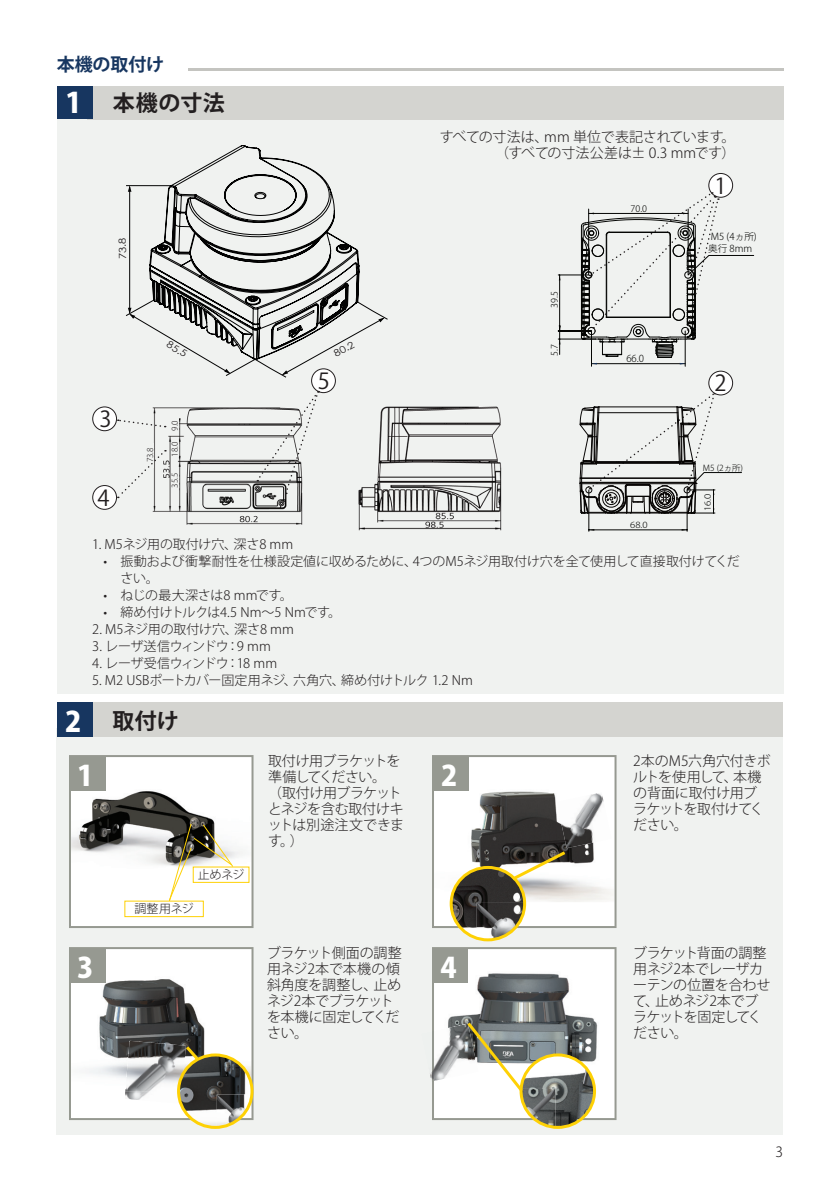
<style>
.page{position:relative;width:840px;height:1191px;background:#fff}
.page>*{position:absolute;margin:0;border:0;box-sizing:border-box;transform-origin:0 0}
.t1{font:800 28px/53.8px "Koz Go Pro";color:#fff;text-align:center}
.t2{font:700 22px "Koz Go Pro";letter-spacing:.01em;color:#231f20}
.t3{font:22px "Koz Go Pro";color:#231f20}
.t4{font:700 18px "Koz Go Pro";letter-spacing:-.01em;color:#173660}
.t5{font:300 14px/16px "Koz Go Pro";letter-spacing:-.025em;color:#231f20}
.t6{font:300 13px/17px "Koz Go Pro";letter-spacing:-.015em;color:#231f20}
.t7{font:300 13px "Koz Go Pro";letter-spacing:-.04em;color:#231f20}
.t8{font:300 12px "Koz Go Pro";letter-spacing:-.015em;color:#231f20}
.t9{font:9.8px "Century Gothic";color:#231f20;scale:1.13 1}
.t10{font:300 9.6px/11.6px "Koz Go Pro";color:#040503}
.t11{font:9.6px "Century Gothic";color:#231f20;scale:1.16 1}
.t12{font:9.6px "Century Gothic";color:#231f20;scale:1.15 1}
.t13{font:300 9px "Koz Go Pro";color:#040503}
.t14{font:300 8.4px "Koz Go Pro";color:#040503;scale:1.15 1}
.t15{font:300 8.4px "Koz Go Pro";color:#040503}
.t16{font:300 8px "Koz Go Pro";color:#231f20}
</style>
<div class="page">
<div style="left:57px;top:728px;width:725px;height:406px;background:#f0f2f0"></div>
<div style="left:57px;top:105px;width:726px;height:589px;background:#f0f2f0"></div>
<div style="left:87px;top:86px;width:696px;height:33px;background:#d4d4d0"></div>
<div style="left:57px;top:86px;width:35px;height:33px;background:#173660"></div>
<svg style="left:126px;top:145px;width:261px;height:233px"></svg>
<img style="left:152px;top:384px;width:184px;height:141px">
<img style="left:358px;top:406px;width:144px;height:125px">
<div style="left:708px;top:371px;width:24px;height:24px;background:#fff;border-radius:50%"></div>
<div style="left:708px;top:371px;width:24px;height:24px;border:1px solid #231f20;border-radius:50%"></div>
<div style="left:70px;top:756px;width:182px;height:171px;background:#fff"></div>
<img style="left:72px;top:790px;width:178px;height:93px">
<div style="left:69px;top:755px;width:184px;height:173px;border:2px solid #969991"></div>
<div style="left:82px;top:703px;width:700px;height:34px;background:#d4d4d0"></div>
<div style="left:57px;top:703px;width:35px;height:34px;background:#173660"></div>
<div style="left:70px;top:756px;width:36px;height:34px;background:#969991"></div>
<div style="left:93px;top:407px;width:23px;height:24px;background:#fff;border-radius:50%"></div>
<div style="left:92px;top:406px;width:25px;height:25px;border:1px solid #231f20;border-radius:50%"></div>
<div style="left:93px;top:485px;width:23px;height:24px;background:#fff;border-radius:50%"></div>
<div style="left:92px;top:485px;width:25px;height:25px;border:1px solid #231f20;border-radius:50%"></div>
<svg style="left:118px;top:419px;width:48px;height:9px"></svg>
<img style="left:430px;top:1072px;width:2px;height:7px">
<img style="left:533px;top:1120px;width:50px;height:7px">
<svg style="left:432px;top:947px;width:184px;height:173px"></svg>
<img style="left:190px;top:1120px;width:25px;height:7px">
<img style="left:217px;top:1120px;width:23px;height:7px">
<svg style="left:69px;top:947px;width:184px;height:173px"></svg>
<img style="left:476px;top:928px;width:41px;height:12px">
<svg style="left:432px;top:755px;width:184px;height:173px"></svg>
<svg style="left:168px;top:822px;width:66px;height:78px"></svg>
<div style="left:311px;top:369px;width:24px;height:23px;background:#fff;border-radius:50%"></div>
<div style="left:311px;top:368px;width:25px;height:25px;border:1px solid #231f20;border-radius:50%"></div>
<svg style="left:257px;top:391px;width:62px;height:103px"></svg>
<hr style="left:684px;top:331px;width:1px;height:35px;background:#040503">
<hr style="left:590px;top:331px;width:1px;height:35px;background:#040503">
<hr style="left:558px;top:275px;width:30px;height:1px;background:#040503">
<hr style="left:558px;top:339px;width:37px;height:1px;background:#040503">
<hr style="left:558px;top:331px;width:33px;height:1px;background:#040503">
<svg style="left:558px;top:275px;width:2px;height:79px"></svg>
<div style="left:708px;top:173px;width:24px;height:24px;background:#fff;border-radius:50%"></div>
<div style="left:708px;top:173px;width:24px;height:25px;border:1px solid #231f20;border-radius:50%"></div>
<svg style="left:580px;top:192px;width:173px;height:172px"></svg>
<hr style="left:686px;top:490px;width:1px;height:41px;background:#040503">
<hr style="left:588px;top:490px;width:1px;height:41px;background:#040503">
<svg style="left:589px;top:529px;width:97px;height:1px"></svg>
<svg style="left:579px;top:392px;width:162px;height:129px"></svg>
<div style="left:172px;top:442px;width:7px;height:8px;background:#f0f2f0"></div>
<div style="left:172px;top:425px;width:7px;height:9px;background:#f0f2f0"></div>
<div style="left:172px;top:472px;width:7px;height:19px;background:#f0f2f0"></div>
<svg style="left:172px;top:440px;width:7px;height:2px"></svg>
<div style="left:170px;top:442px;width:8px;height:15px;background:#f0f2f0"></div>
<div style="left:170px;top:418px;width:8px;height:15px;background:#f0f2f0"></div>
<div style="left:170px;top:468px;width:8px;height:25px;background:#f0f2f0"></div>
<div style="left:146px;top:442px;width:8px;height:25px;background:#f0f2f0"></div>
<svg style="left:117px;top:450px;width:49px;height:48px"></svg>
<hr style="left:188px;top:69px;width:594px;height:2px;background:#c4c4c0">
<div style="left:193px;top:866px;width:56px;height:17px;border:1px solid #fed105"></div>
<div style="left:124px;top:900px;width:80px;height:17px;border:1px solid #fed105"></div>
<p class="t4" style="left:57px;top:53px;width:109px">本機の取付け</p>
<h1 class="t1" style="left:65px;top:78px;width:18px">1</h1>
<h2 class="t2" style="left:113px;top:89px;width:113px">本機の寸法</h2>
<p class="t9" style="left:115px;top:259px;width:20px;rotate:-90deg">73.8</p>
<h2 class="t3" style="left:99px;top:405px;width:14px">3</h2>
<h2 class="t3" style="left:97px;top:483px;width:14px">4</h2>
<p class="t12" style="left:171px;top:338px;width:20px;rotate:31deg">85.5</p>
<p class="t16" style="left:145px;top:462px;width:16px;rotate:-90deg">73.8</p>
<p class="t16" style="left:169px;top:430px;width:12px;rotate:-90deg">9.0</p>
<p class="t16" style="left:169px;top:456px;width:16px;rotate:-90deg">18.0</p>
<p class="t16" style="left:169px;top:488px;width:16px;rotate:-90deg">35.5</p>
<p class="t11" style="left:331px;top:348px;width:20px;rotate:-29deg">80.2</p>
<h2 class="t3" style="left:318px;top:367px;width:14px">5</h2>
<p class="t5" style="left:439px;top:129px;width:297px;text-align:right">すべての寸法は、mm 単位で表記されています。（すべての寸法公差は± 0.3 mmです）</p>
<p class="t13" style="left:548px;top:308px;width:18px;rotate:-90deg">39.5</p>
<p class="t13" style="left:548px;top:356px;width:13px;rotate:-90deg">5.7</p>
<p class="t13" style="left:630px;top:202px;width:18px">70.0</p>
<p class="t10" style="left:626px;top:352px;width:19px">66.0</p>
<p class="t14" style="left:629px;top:519px;width:17px">68.0</p>
<h2 class="t3" style="left:714px;top:171px;width:14px">1</h2>
<p class="t10" style="left:707px;top:231px;width:50px">M5 (4ヵ所)奥行 8mm</p>
<h2 class="t3" style="left:714px;top:369px;width:14px">2</h2>
<p class="t15" style="left:702px;top:462px;width:41px">M5 (2ヵ所)</p>
<p class="t14" style="left:701px;top:511px;width:17px;rotate:-90deg">16.0</p>
<p class="t6" style="left:92px;top:536px;width:202px">1. M5ネジ用の取付け穴、深さ8 mm</p>
<p class="t6" style="left:120px;top:553px;width:620px;text-indent:-17px">• 振動および衝撃耐性を仕様設定値に収めるために、4つのM5ネジ用取付け穴を全て使用して直接取付けてください。</p>
<p class="t6" style="left:103px;top:587px;width:190px">• ねじの最大深さは8 mmです。</p>
<p class="t6" style="left:103px;top:604px;width:239px">• 締め付けトルクは4.5 Nm～5 Nmです。</p>
<p class="t6" style="left:92px;top:621px;width:203px">2. M5ネジ用の取付け穴、深さ8 mm</p>
<p class="t6" style="left:92px;top:638px;width:180px">3. レーザ送信ウィンドウ：9 mm</p>
<p class="t7" style="left:92px;top:655px;width:186px">4. レーザ受信ウィンドウ：18 mm</p>
<p class="t6" style="left:92px;top:672px;width:382px">5. M2 USBポートカバー固定用ネジ、六角穴、締め付けトルク 1.2 Nm</p>
<h1 class="t1" style="left:65px;top:696px;width:30px">2<br>1</h1>
<h2 class="t2" style="left:112px;top:707px;width:68px">取付け</h2>
<h1 class="t1" style="left:77px;top:942px;width:18px">3</h1>
<p class="t8" style="left:198px;top:867px;width:48px">止めネジ</p>
<p class="t8" style="left:134px;top:901px;width:61px">調整用ネジ</p>
<p class="t5" style="left:268px;top:753px;width:137px">取付け用ブラケットを準備してください。<br>（取付け用ブラケットとネジを含む取付けキットは別途注文できます。）</p>
<p class="t5" style="left:633px;top:753px;width:139px">2本のM5六角穴付きボルトを使用して、本機の背面に取付け用ブラケットを取付けてください。</p>
<h1 class="t1" style="left:441px;top:750px;width:18px">2</h1>
<p class="t5" style="left:267px;top:945px;width:136px">ブラケット側面の調整用ネジ2本で本機の傾斜角度を調整し、止めネジ2本でブラケットを本機に固定してください。</p>
<p class="t5" style="left:633px;top:945px;width:139px">ブラケット背面の調整用ネジ2本でレーザカーテンの位置を合わせて、止めネジ2本でブラケットを固定してください。</p>
<h1 class="t1" style="left:440px;top:942px;width:18px">4</h1>
<p class="t5" style="left:775px;top:1143px;width:9px">3</p>
</div>
